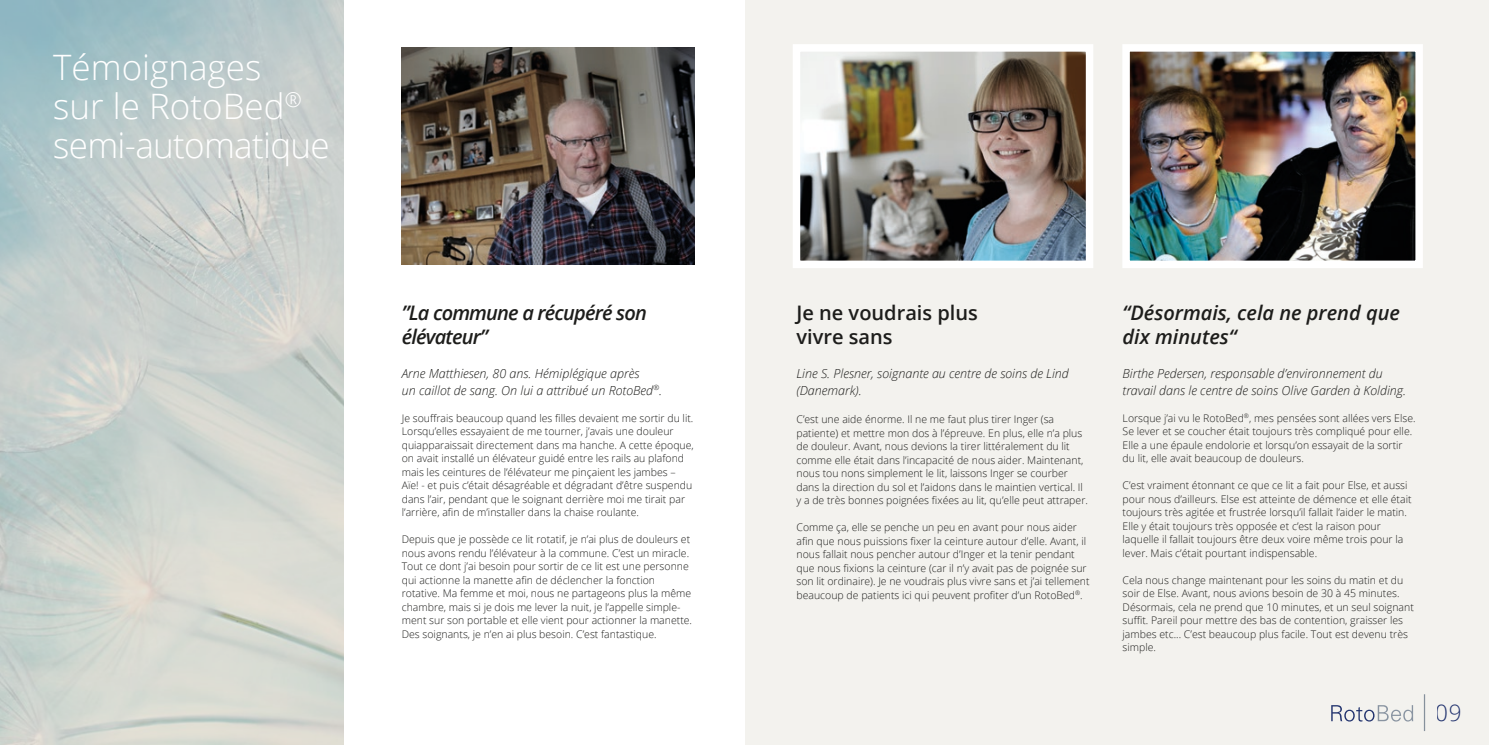
<style>
.page{position:relative;width:1489px;height:745px;background:#fff}
.page>*{position:absolute;margin:0;border:0;box-sizing:border-box;transform-origin:0 0}
.t1{font:300 35px/38.8px "Open Sans";color:#fff}
.t2{font:300 22.5px "Open Sans";color:#253777}
.t3{font:italic 600 20px/24px "Open Sans";color:#1d1d1b}
.t4{font:italic 600 20px/24px "Open Sans";letter-spacing:-.04em;color:#1d1d1b}
.t5{font:600 20px/24px "Open Sans";color:#1d1d1b}
.t6{font:italic 300 12.5px/16.2px "Open Sans";color:#1d1d1b}
.t7{font:300 10.5px/13.5px "Open Sans";color:#1d1d1b}
</style>
<div class="page">
<img style="left:402px;top:48px;width:292px;height:216px">
<svg style="left:0;top:0;width:344px;height:744px;background:#c7d0cc"></svg>
<div style="left:745px;top:0;width:743px;height:744px;background:#f3f2ee"></div>
<img style="left:1131px;top:53px;width:282px;height:206px">
<div style="left:1122px;top:44px;width:300px;height:224px;border:8px solid #fff"></div>
<img style="left:801px;top:53px;width:283px;height:206px">
<div style="left:792px;top:44px;width:301px;height:224px;border:8px solid #fff"></div>
<svg style="left:1331px;top:705px;width:81px;height:16px"></svg>
<hr style="left:1423px;top:693px;width:1px;height:37px;background:#8d99a8">
<h1 class="t1" style="left:53px;top:47px;width:278px">Témoignages<br>sur le RotoBed<sup>® </sup>semi-automatique</h1>
<h3 class="t4" style="left:402px;top:300px;width:247px">”La commune a récupéré son élévateur”</h3>
<p class="t6" style="left:402px;top:365px;width:262px">Arne Matthiesen, 80 ans. Hémiplégique après<br>un caillot de sang. On lui a attribué un RotoBed<sup>®</sup>.</p>
<p class="t7" style="left:402px;top:410px;width:293px">Je souffrais beaucoup quand les filles devaient me sortir du lit.<br>Lorsqu’elles essayaient de me tourner, j’avais une douleur quiapparaissait directement dans ma hanche. A cette époque, on avait installé un élévateur guidé entre les rails au plafond mais les ceintures de l’élévateur me pinçaient les jambes – Aïe! - et puis c’était désagréable et dégradant d’être suspendu dans l’air, pendant que le soignant derrière moi me tirait par l’arrière, afin de m’installer dans la chaise roulante.</p>
<p class="t7" style="left:402px;top:532px;width:292px">Depuis que je possède ce lit rotatif, je n’ai plus de douleurs et nous avons rendu l’élévateur à la commune. C’est un miracle.<br>Tout ce dont j’ai besoin pour sortir de ce lit est une personne qui actionne la manette afin de déclencher la fonction rotative. Ma femme et moi, nous ne partageons plus la même chambre, mais si je dois me lever la nuit, je l’appelle simple&shy;ment sur son portable et elle vient pour actionner la manette.<br>Des soignants, je n’en ai plus besoin. C’est fantastique.</p>
<h3 class="t5" style="left:796px;top:300px;width:183px">Je ne voudrais plus vivre sans</h3>
<p class="t6" style="left:796px;top:365px;width:274px">Line S. Plesner, soignante au centre de soins de Lind (Danemark).</p>
<p class="t7" style="left:796px;top:412px;width:293px">C’est une aide énorme. Il ne me faut plus tirer Inger (sa patiente) et mettre mon dos à l’épreuve. En plus, elle n’a plus de douleur. Avant, nous devions la tirer littéralement du lit comme elle était dans l’incapacité de nous aider. Maintenant, nous tou nons simplement le lit, laissons Inger se courber dans la direction du sol et l’aidons dans le maintien vertical. Il y a de très bonnes poignées fixées au lit, qu’elle peut attraper.</p>
<p class="t7" style="left:796px;top:520px;width:294px">Comme ça, elle se penche un peu en avant pour nous aider afin que nous puissions fixer la ceinture autour d’elle. Avant, il nous fallait nous pencher autour d’Inger et la tenir pendant que nous fixions la ceinture (car il n’y avait pas de poignée sur son lit ordinaire). Je ne voudrais plus vivre sans et j’ai tellement beaucoup de patients ici qui peuvent profiter d’un RotoBed<sup>®</sup>.</p>
<h3 class="t3" style="left:1122px;top:300px;width:279px">“Désormais, cela ne prend que dix minutes“</h3>
<p class="t6" style="left:1122px;top:365px;width:285px">Birthe Pedersen, responsable d’environnement du travail dans le centre de soins Olive Garden à Kolding.</p>
<p class="t7" style="left:1122px;top:410px;width:294px">Lorsque j’ai vu le RotoBed<sup>®</sup>, mes pensées sont allées vers Else.<br>Se lever et se coucher était toujours très compliqué pour elle.<br>Elle a une épaule endolorie et lorsqu’on essayait de la sortir du lit, elle avait beaucoup de douleurs.</p>
<p class="t7" style="left:1122px;top:478px;width:290px">C’est vraiment étonnant ce que ce lit a fait pour Else, et aussi pour nous d’ailleurs. Else est atteinte de démence et elle était toujours très agitée et frustrée lorsqu’il fallait l’aider le matin.<br>Elle y était toujours très opposée et c’est la raison pour laquelle il fallait toujours être deux voire même trois pour la lever. Mais c’était pourtant indispensable.</p>
<p class="t7" style="left:1122px;top:572px;width:293px">Cela nous change maintenant pour les soins du matin et du soir de Else. Avant, nous avions besoin de 30 à 45 minutes.<br>Désormais, cela ne prend que 10 minutes, et un seul soignant suffit. Pareil pour mettre des bas de contention, graisser les jambes etc... C’est beaucoup plus facile. Tout est devenu très simple.</p>
<h2 class="t2" style="left:1435px;top:697px;width:27px">09</h2>
</div>
